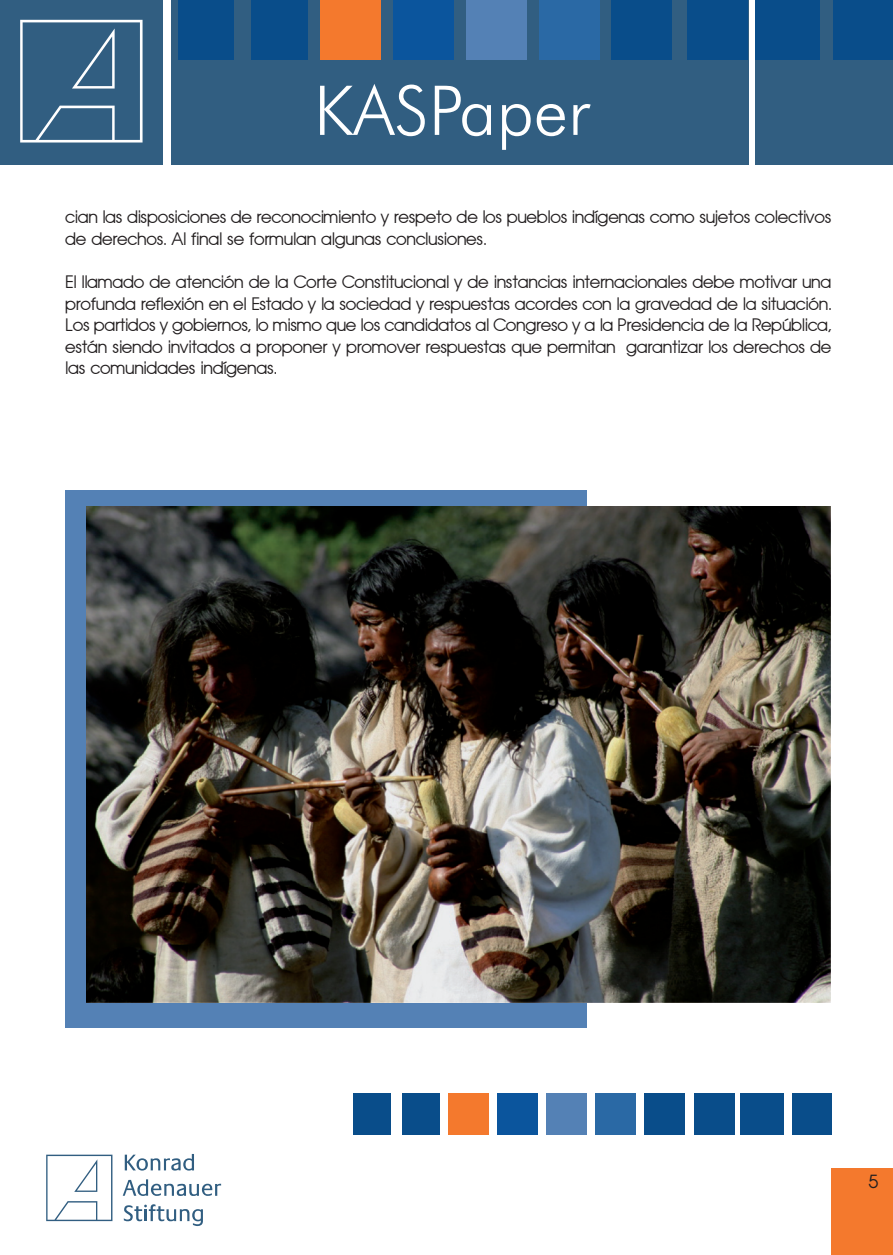
<style>
.page{position:relative;width:893px;height:1255px;background:#fff}
.page>*{position:absolute;margin:0;border:0;box-sizing:border-box;transform-origin:0 0}
.t1{font:300 68.7px "Futura BT";color:#fff}
.t2{font:18px/21.6px "Avantage Normal";color:#231f20}
.t3{font:18px "Avant Garde";color:#231f20}
</style>
<div class="page">
<div style="left:831px;top:1168px;width:62px;height:86px;background:#f4792d"></div>
<div style="left:0;top:0;width:163px;height:164px;background:#315e81"></div>
<svg style="left:20px;top:20px;width:123px;height:122px"></svg>
<div style="left:171px;top:0;width:577px;height:164px;background:#315e81"></div>
<div style="left:756px;top:0;width:137px;height:164px;background:#315e81"></div>
<div style="left:320px;top:0;width:60px;height:59px;background:#f4792d"></div>
<div style="left:178px;top:0;width:55px;height:59px;background:#094d8a"></div>
<div style="left:252px;top:0;width:56px;height:59px;background:#094d8a"></div>
<div style="left:393px;top:0;width:60px;height:59px;background:#0b559d"></div>
<div style="left:467px;top:0;width:60px;height:59px;background:#5481b5"></div>
<div style="left:539px;top:0;width:60px;height:59px;background:#2a69a5"></div>
<div style="left:612px;top:0;width:60px;height:59px;background:#094d8a"></div>
<div style="left:688px;top:0;width:60px;height:59px;background:#094d8a"></div>
<div style="left:756px;top:0;width:64px;height:59px;background:#094d8a"></div>
<div style="left:833px;top:0;width:60px;height:59px;background:#094d8a"></div>
<svg style="left:46px;top:1154px;width:66px;height:66px"></svg>
<svg style="left:125px;top:1154px;width:69px;height:16px"></svg>
<svg style="left:124px;top:1204px;width:79px;height:21px"></svg>
<svg style="left:123px;top:1179px;width:98px;height:16px"></svg>
<div style="left:66px;top:491px;width:521px;height:536px;background:#5481b5"></div>
<div style="left:448px;top:1093px;width:41px;height:42px;background:#f4792d"></div>
<div style="left:353px;top:1093px;width:37px;height:42px;background:#094d8a"></div>
<div style="left:402px;top:1093px;width:38px;height:42px;background:#094d8a"></div>
<div style="left:497px;top:1093px;width:40px;height:42px;background:#0b559d"></div>
<div style="left:546px;top:1093px;width:41px;height:42px;background:#5481b5"></div>
<div style="left:595px;top:1093px;width:40px;height:42px;background:#2a69a5"></div>
<div style="left:644px;top:1093px;width:40px;height:42px;background:#094d8a"></div>
<div style="left:695px;top:1093px;width:40px;height:42px;background:#094d8a"></div>
<div style="left:740px;top:1093px;width:43px;height:42px;background:#094d8a"></div>
<div style="left:792px;top:1093px;width:39px;height:42px;background:#094d8a"></div>
<img style="left:87px;top:506px;width:744px;height:496px">
<h1 class="t1" style="left:314px;top:69px;width:277px">KASPaper</h1>
<p class="t2" style="left:66px;top:206px;width:767px">cian las disposiciones de reconocimiento y respeto de los pueblos indígenas como sujetos colectivos de derechos. Al final se formulan algunas conclusiones.</p>
<p class="t2" style="left:66px;top:271px;width:767px;text-align:justify">El llamado de atención de la Corte Constitucional y de instancias internacionales debe motivar una profunda reflexión en el Estado y la sociedad y respuestas acordes con la gravedad de la situación.<br>Los partidos y gobiernos, lo mismo que los candidatos al Congreso y a la Presidencia de la República, están siendo invitados a proponer y promover respuestas que permitan garantizar los derechos de las comunidades indígenas.</p>
<p class="t3" style="left:868px;top:1169px;width:11px">5</p>
</div>
